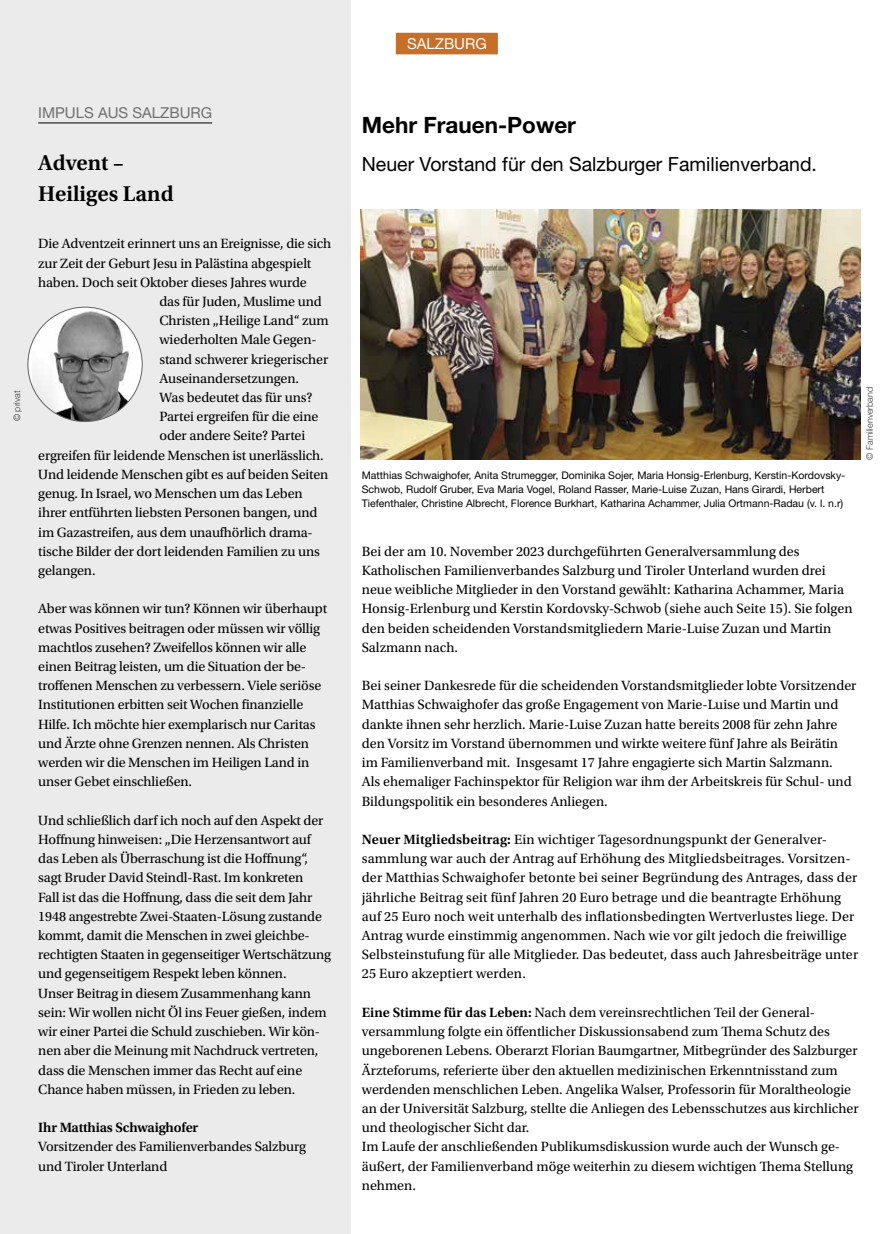
<style>
.page{position:relative;width:893px;height:1234px;background:#fff}
.page>*{position:absolute;margin:0;border:0;box-sizing:border-box;transform-origin:0 0}
.t1{font:600 22.5px/30px "Utopia Std";color:#000}
.t2{font:700 22.5px "Helvetica Neue LT Std";color:#000}
.t3{font:19.5px "Helvetica Neue LT Std";color:#000}
.t4{font:15px "Helvetica Neue LT Std";color:#6f6f6f}
.t5{font:15px "Helvetica Neue LT Std";color:#fff}
.t6{font:14.1px/19.2px "Utopia Std";letter-spacing:-.005em;color:#000}
.t7{font:600 14.1px "Utopia Std";letter-spacing:-.01em;color:#000}
.t8{font:10.5px/14.2px "Helvetica Neue LT Std";color:#000}
.t9{font:300 9px "Helvetica Neue LT Std";color:#393939}
.s1{font-weight:600}
</style>
<div class="page">
<div style="left:396px;top:33px;width:102px;height:21px;background:#c76f29"></div>
<div style="left:0;top:0;width:350px;height:1233px;background:#ebebeb"></div>
<hr style="left:38px;top:122px;width:174px;height:1px;background:#000">
<img style="left:32px;top:307px;width:110px;height:114px">
<img style="left:361px;top:210px;width:499px;height:249px">
<p class="t9" style="left:12px;top:421px;width:32px;rotate:-90deg">© privat</p>
<p class="t4" style="left:38px;top:104px;width:175px">IMPULS AUS SALZBURG</p>
<h1 class="t1" style="left:38px;top:148px;width:137px">Advent –<br>Heiliges Land</h1>
<p class="t6" style="left:38px;top:234px;width:295px">Die Adventzeit erinnert uns an Ereignisse, die sich</p>
<p class="t6" style="left:38px;top:253px;width:275px">zur Zeit der Geburt Jesu in Palästina abgespielt</p>
<p class="t6" style="left:38px;top:273px;width:270px">haben. Doch seit Oktober dieses Jahres wurde</p>
<p class="t6" style="left:159px;top:292px;width:164px">das für Juden, Muslime und</p>
<p class="t6" style="left:159px;top:311px;width:171px">Christen „Heilige Land“ zum</p>
<p class="t6" style="left:159px;top:330px;width:159px">wiederholten Male Gegen-</p>
<p class="t6" style="left:159px;top:349px;width:170px">stand schwerer kriegerischer</p>
<p class="t6" style="left:159px;top:369px;width:141px">Auseinandersetzungen.</p>
<p class="t6" style="left:159px;top:388px;width:154px">Was bedeutet das für uns?</p>
<p class="t6" style="left:159px;top:407px;width:160px">Partei ergreifen für die eine</p>
<p class="t6" style="left:159px;top:426px;width:147px">oder andere Seite? Partei</p>
<p class="t6" style="left:38px;top:445px;width:287px">ergreifen für leidende Menschen ist unerlässlich.</p>
<p class="t6" style="left:38px;top:465px;width:292px">Und leidende Menschen gibt es auf beiden Seiten</p>
<p class="t6" style="left:38px;top:484px;width:266px">genug. In Israel, wo Menschen um das Leben</p>
<p class="t6" style="left:38px;top:503px;width:281px">ihrer entführten liebsten Personen bangen, und</p>
<p class="t6" style="left:38px;top:522px;width:276px">im Gazastreifen, aus dem unaufhörlich drama-</p>
<p class="t6" style="left:38px;top:541px;width:283px">tische Bilder der dort leidenden Familien zu uns</p>
<p class="t6" style="left:38px;top:561px;width:59px">gelangen.</p>
<p class="t6" style="left:38px;top:599px;width:290px">Aber was können wir tun? Können wir überhaupt etwas Positives beitragen oder müssen wir völlig machtlos zusehen? Zweifellos können wir alle einen Beitrag leisten, um die Situation der be&shy;troffenen Menschen zu verbessern. Viele seriöse Institutionen erbitten seit Wochen finanzielle Hilfe. Ich möchte hier exemplarisch nur Caritas und Ärzte ohne Grenzen nennen. Als Christen werden wir die Menschen im Heiligen Land in unser Gebet einschließen.</p>
<p class="t6" style="left:38px;top:810px;width:294px">Und schließlich darf ich noch auf den Aspekt der Hoffnung hinweisen: „Die Herzensantwort auf das Leben als Überraschung ist die Hoffnung“, sagt Bruder David Steindl-Rast. Im konkreten<br>Fall ist das die Hoffnung, dass die seit dem Jahr 1948 angestrebte Zwei-Staaten-Lösung zustande kommt, damit die Menschen in zwei gleichbe&shy;rechtigten Staaten in gegenseitiger Wertschätzung und gegenseitigem Respekt leben können.<br>Unser Beitrag in diesem Zusammenhang kann sein: Wir wollen nicht Öl ins Feuer gießen, indem wir einer Partei die Schuld zuschieben. Wir kön&shy;nen aber die Meinung mit Nachdruck vertreten, dass die Menschen immer das Recht auf eine Chance haben müssen, in Frieden zu leben.</p>
<p class="t7" style="left:38px;top:1119px;width:162px">Ihr Matthias Schwaighofer</p>
<p class="t6" style="left:38px;top:1137px;width:269px">Vorsitzender des Familienverbandes Salzburg und Tiroler Unterland</p>
<p class="t5" style="left:407px;top:35px;width:81px">SALZBURG</p>
<h1 class="t2" style="left:362px;top:111px;width:216px">Mehr Frauen-Power</h1>
<h2 class="t3" style="left:362px;top:153px;width:457px">Neuer Vorstand für den Salzburger Familienverband.</h2>
<p class="t8" style="left:362px;top:468px;width:485px">Matthias Schwaighofer, Anita Strumegger, Dominika Sojer, Maria Honsig-Erlenburg, Kerstin-Kordovsky-<br>Schwob, Rudolf Gruber, Eva Maria Vogel, Roland Rasser, Marie-Luise Zuzan, Hans Girardi, Herbert<br>Tiefenthaler, Christine Albrecht, Florence Burkhart, Katharina Achammer, Julia Ortmann-Radau (v. l. n.r)</p>
<p class="t9" style="left:864px;top:459px;width:74px;rotate:-90deg">© Familienverband</p>
<p class="t6" style="left:362px;top:541px;width:492px">Bei der am 10. November 2023 durchgeführten Generalversammlung des Katholischen Familienverbandes Salzburg und Tiroler Unterland wurden drei neue weibliche Mitglieder in den Vorstand gewählt: Katharina Achammer, Maria Honsig-Erlenburg und Kerstin Kordovsky-Schwob (siehe auch Seite 15). Sie folgen den beiden scheidenden Vorstandsmitgliedern Marie-Luise Zuzan und Martin Salzmann nach.</p>
<p class="t6" style="left:362px;top:676px;width:496px">Bei seiner Dankesrede für die scheidenden Vorstandsmitglieder lobte Vorsitzender Matthias Schwaighofer das große Engagement von Marie-Luise und Martin und dankte ihnen sehr herzlich. Marie-Luise Zuzan hatte bereits 2008 für zehn Jahre den Vorsitz im Vorstand übernommen und wirkte weitere fünf Jahre als Beirätin im Familienverband mit. Insgesamt 17 Jahre engagierte sich Martin Salzmann.<br>Als ehemaliger Fachinspektor für Religion war ihm der Arbeitskreis für Schul- und Bildungspolitik ein besonderes Anliegen.</p>
<p class="t6" style="left:362px;top:829px;width:498px"><span class="s1">Neuer Mitgliedsbeitrag:</span> Ein wichtiger Tagesordnungspunkt der Generalver&shy;sammlung war auch der Antrag auf Erhöhung des Mitgliedsbeitrages. Vorsitzen&shy;der Matthias Schwaighofer betonte bei seiner Begründung des Antrages, dass der jährliche Beitrag seit fünf Jahren 20 Euro betrage und die beantragte Erhöhung auf 25 Euro noch weit unterhalb des inflationsbedingten Wertverlustes liege. Der Antrag wurde einstimmig angenommen. Nach wie vor gilt jedoch die freiwillige Selbsteinstufung für alle Mitglieder. Das bedeutet, dass auch Jahresbeiträge unter 25 Euro akzeptiert werden.</p>
<p class="t6" style="left:362px;top:1002px;width:498px"><span class="s1">Eine Stimme für das Leben:</span> Nach dem vereinsrechtlichen Teil der General&shy;versammlung folgte ein öffentlicher Diskussionsabend zum Thema Schutz des ungeborenen Lebens. Oberarzt Florian Baumgartner, Mitbegründer des Salzburger Ärzteforums, referierte über den aktuellen medizinischen Erkenntnisstand zum werdenden menschlichen Leben. Angelika Walser, Professorin für Moraltheologie an der Universität Salzburg, stellte die Anliegen des Lebensschutzes aus kirchlicher und theologischer Sicht dar.<br>Im Laufe der anschließenden Publikumsdiskussion wurde auch der Wunsch ge&shy;äußert, der Familienverband möge weiterhin zu diesem wichtigen Thema Stellung nehmen.</p>
</div>
